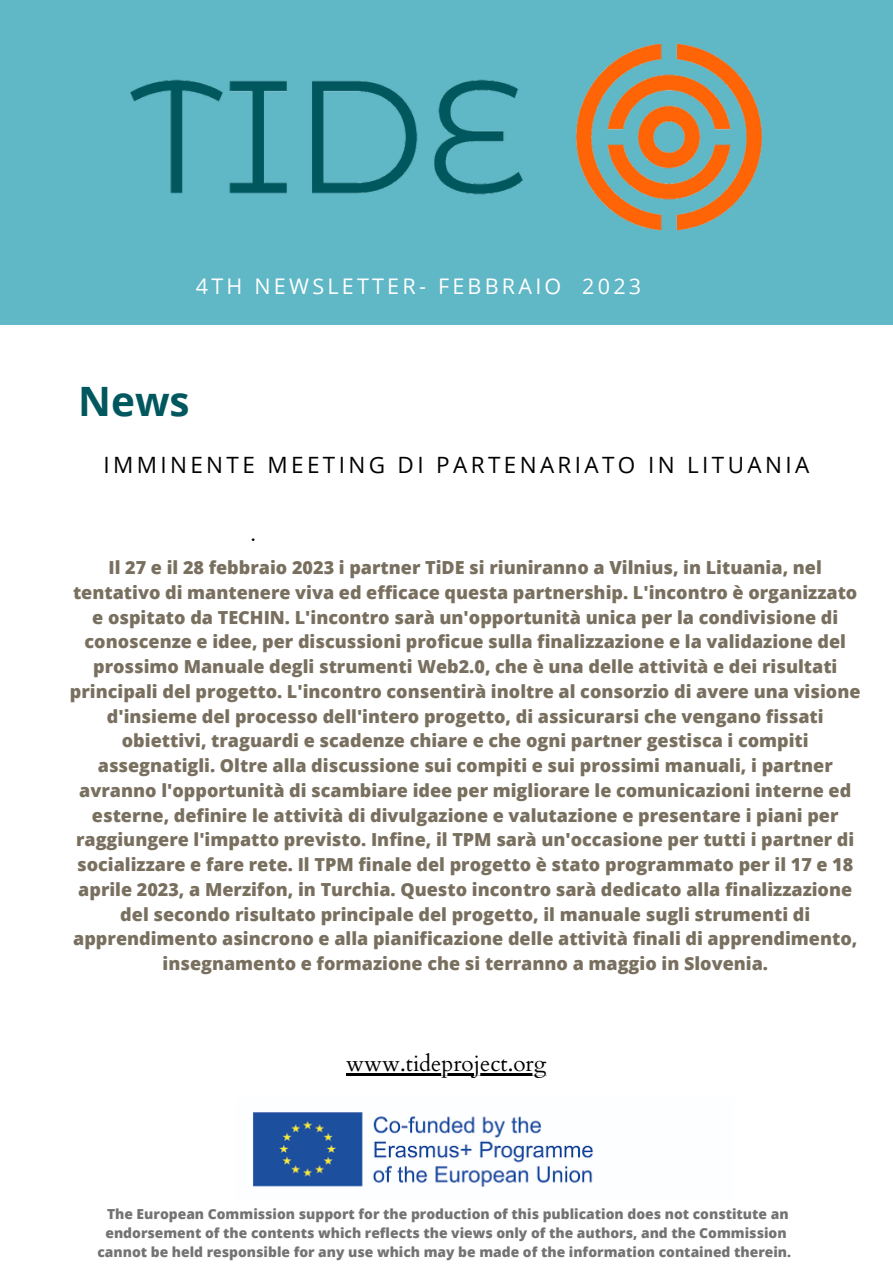
<style>
.page{position:relative;width:893px;height:1264px;background:#fff}
.page>*{position:absolute;margin:0;border:0;box-sizing:border-box;transform-origin:0 0}
.t1{font:700 40.5px "Open Sans";color:#00585e}
.t2{font:22.5px "Open Sans";letter-spacing:.15em;color:#000}
.t3{font:22.5px "Cardo";color:#000}
.t4{font:21.6px "Open Sans";letter-spacing:.15em;color:#fff}
.t5{font:21px "Lato";color:#000}
.t6{font:800 18px/24.8px "Open Sans";color:#786f5f;text-align:center}
.t7{font:800 13.8px/19px "Open Sans";color:#737373;text-align:center}
</style>
<div class="page">
<div style="left:0;top:33px;width:892px;height:292px;background:#60b7c6"></div>
<div style="left:0;top:0;width:892px;height:46px;background:#60b7c6"></div>
<img style="left:131px;top:43px;width:630px;height:188px">
<img style="left:253px;top:1112px;width:341px;height:75px">
<hr style="left:346px;top:1072px;width:200px;height:3px;background:#000">
<p class="t4" style="left:196px;top:271px;width:447px">4TH NEWSLETTER- FEBBRAIO 2023</p>
<h1 class="t1" style="left:78px;top:373px;width:113px">News</h1>
<p class="t2" style="left:103px;top:448px;width:707px">IMMINENTE MEETING DI PARTENARIATO IN LITUANIA</p>
<p class="t5" style="left:251px;top:520px;width:6px">.</p>
<p class="t6" style="left:70px;top:555px;width:792px">Il 27 e il 28 febbraio 2023 i partner TiDE si riuniranno a Vilnius, in Lituania, nel tentativo di mantenere viva ed efficace questa partnership. L'incontro è organizzato e ospitato da TECHIN. L'incontro sarà un'opportunità unica per la condivisione di conoscenze e idee, per discussioni proficue sulla finalizzazione e la validazione del prossimo Manuale degli strumenti Web2.0, che è una delle attività e dei risultati principali del progetto. L'incontro consentirà inoltre al consorzio di avere una visione d'insieme del processo dell'intero progetto, di assicurarsi che vengano fissati obiettivi, traguardi e scadenze chiare e che ogni partner gestisca i compiti assegnatigli. Oltre alla discussione sui compiti e sui prossimi manuali, i partner avranno l'opportunità di scambiare idee per migliorare le comunicazioni interne ed esterne, definire le attività di divulgazione e valutazione e presentare i piani per raggiungere l'impatto previsto. Infine, il TPM sarà un'occasione per tutti i partner di socializzare e fare rete. Il TPM finale del progetto è stato programmato per il 17 e 18 aprile 2023, a Merzifon, in Turchia. Questo incontro sarà dedicato alla finalizzazione del secondo risultato principale del progetto, il manuale sugli strumenti di apprendimento asincrono e alla pianificazione delle attività finali di apprendimento, insegnamento e formazione che si terranno a maggio in Slovenia.</p>
<p class="t3" style="left:346px;top:1048px;width:202px">www.tideproject.org</p>
<p class="t7" style="left:97px;top:1204px;width:695px">The European Commission support for the production of this publication does not constitute an endorsement of the contents which reflects the views only of the authors, and the Commission cannot be held responsible for any use which may be made of the information contained therein.</p>
</div>
